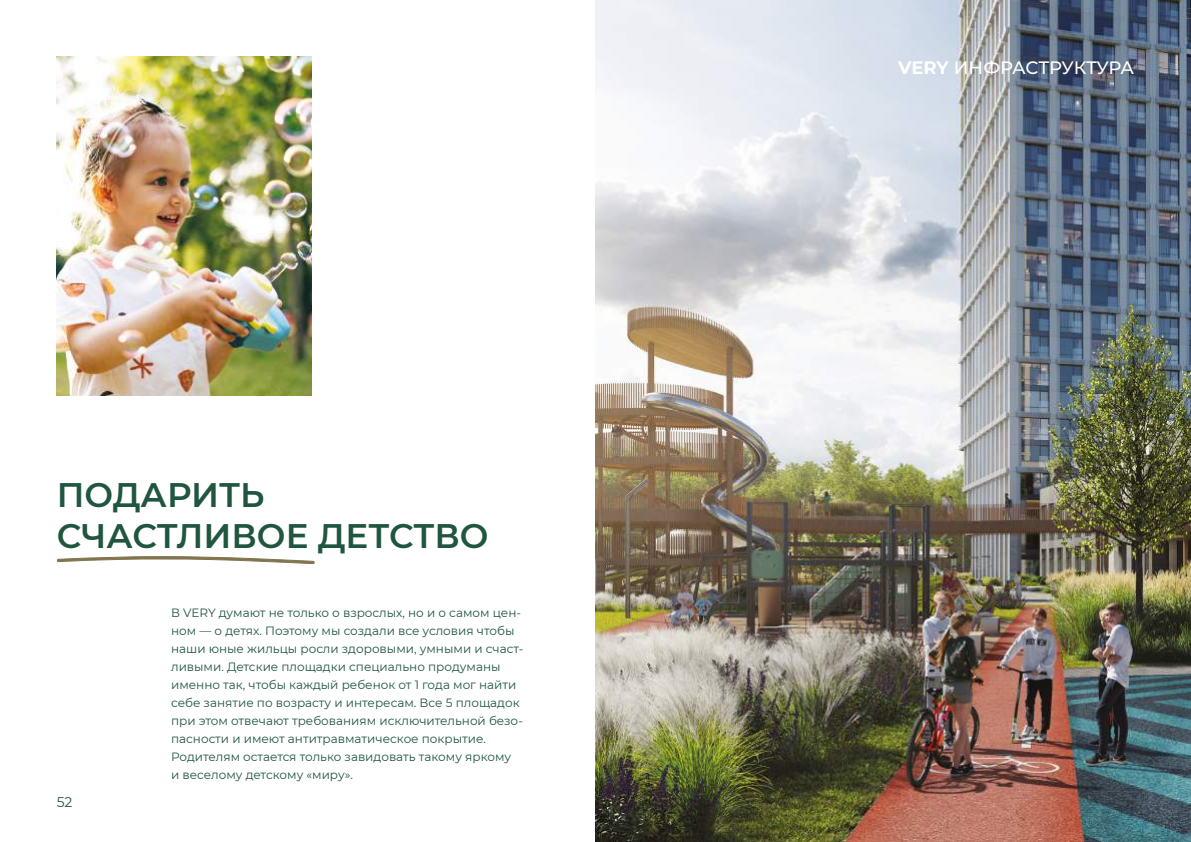
<style>
.page{position:relative;width:1191px;height:842px;background:#fff}
.page>*{position:absolute;margin:0;border:0;box-sizing:border-box;transform-origin:0 0}
.t1{font:600 34px/40.8px "Montserrat";color:#20563f}
.t2{font:500 18px "Montserrat";letter-spacing:-.015em;color:#fff}
.t3{font:14px "Montserrat";color:#20563f}
.t4{font:12px/18px "Montserrat";color:#20563f}
.s1{font-weight:700}
</style>
<div class="page">
<img style="left:595px;top:0;width:596px;height:842px">
<img style="left:57px;top:57px;width:255px;height:338px">
<svg style="left:56px;top:556px;width:259px;height:9px"></svg>
<h1 class="t1" style="left:57px;top:473px;width:433px">ПОДАРИТЬ<br>СЧАСТЛИВОЕ ДЕТСТВО</h1>
<p class="t3" style="left:57px;top:793px;width:17px">52</p>
<p class="t4" style="left:171px;top:604px;width:354px">В VERY думают не только о взрослых, но и о самом цен&shy;ном — о детях. Поэтому мы создали все условия чтобы наши юные жильцы росли здоровыми, умными и счаст&shy;ливыми. Детские площадки специально продуманы именно так, чтобы каждый ребенок от 1 года мог найти себе занятие по возрасту и интересам. Все 5 площадок при этом отвечают требованиям исключительной безо&shy;пасности и имеют антитравматическое покрытие.<br>Родителям остается только завидовать такому яркому<br>и веселому детскому «миру».</p>
<h2 class="t2" style="left:898px;top:55px;width:237px"><span class="s1">VERY</span> ИНФРАСТРУКТУРА</h2>
</div>
